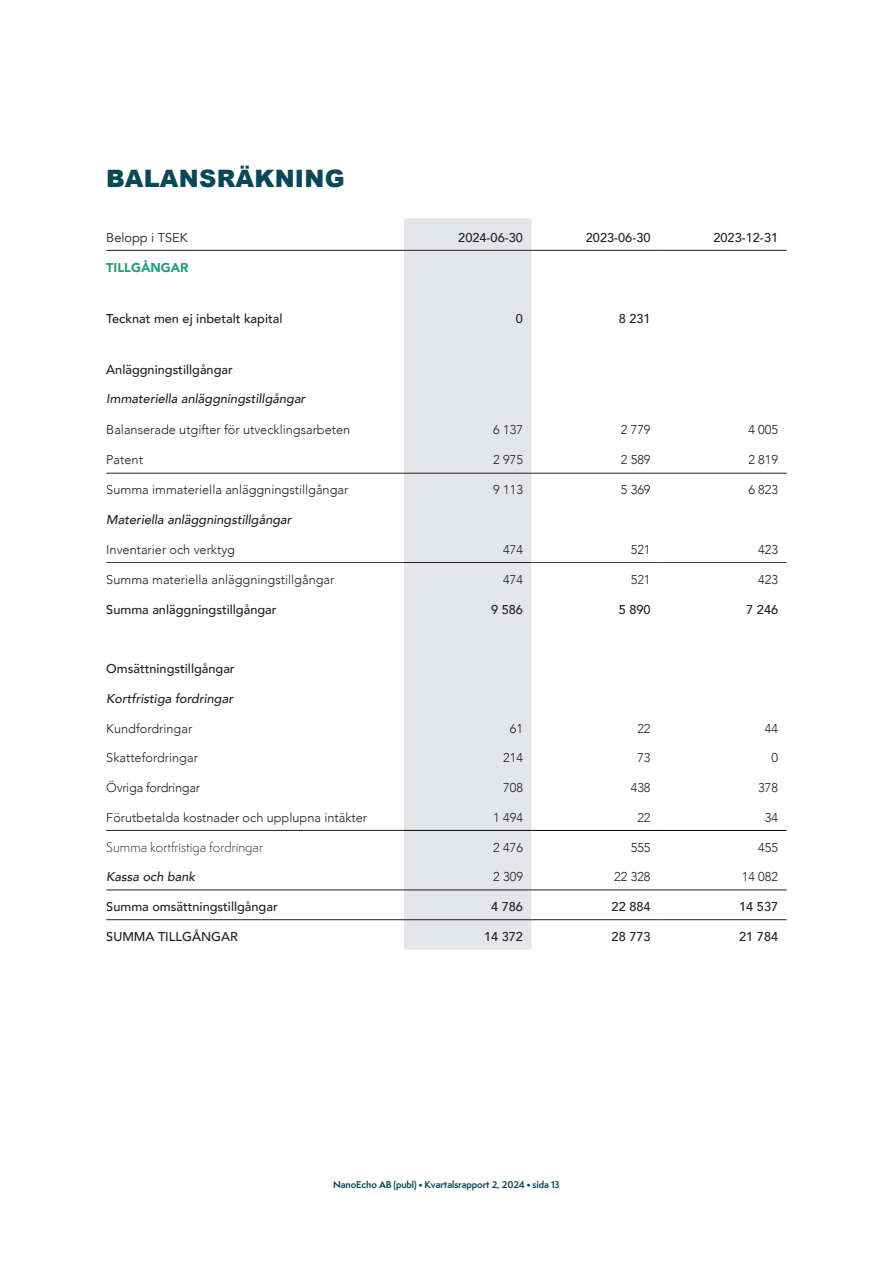
<style>
.page{position:relative;width:893px;height:1263px;background:#fff}
.page>*{position:absolute;margin:0;border:0;box-sizing:border-box;transform-origin:0 0}
.Rubrik{font:900 24px "Arial";letter-spacing:.01em;color:#0b4857}
.t1{font:300 12.75px "Avenir";color:#231f20}
.t2{font:500 12.75px "Avenir";color:#231f20}
.t3{font:italic 500 12.75px "Avenir";color:#231f20}
.t4{font:300 12.75px "Semplicita Pro";color:#231f20}
.t5{font:300 12.75px "Avenir";letter-spacing:-.02em;color:#231f20}
.Sidhuvud_L{font:12.75px "Avenir";color:#231f20}
.t6{font:900 12.75px "Avenir";color:#249e7d}
.t7{font:700 9px "Semplicita Pro";letter-spacing:-.01em;color:#0b4857}
</style>
<div class="page">
<div style="left:404px;top:218px;width:127px;height:731px;background:#e4e6e9"></div>
<hr style="left:106px;top:250px;width:298px;height:1px;background:#231f20">
<hr style="left:404px;top:250px;width:127px;height:1px;background:#231f20">
<hr style="left:531px;top:250px;width:128px;height:1px;background:#231f20">
<hr style="left:659px;top:250px;width:128px;height:1px;background:#231f20">
<hr style="left:106px;top:562px;width:298px;height:1px;background:#46484a">
<hr style="left:531px;top:562px;width:128px;height:1px;background:#46484a">
<hr style="left:659px;top:562px;width:128px;height:1px;background:#46484a">
<hr style="left:404px;top:562px;width:127px;height:1px;background:#231f20">
<hr style="left:106px;top:473px;width:298px;height:1px;background:#231f20">
<hr style="left:404px;top:473px;width:127px;height:1px;background:#231f20">
<hr style="left:531px;top:473px;width:128px;height:1px;background:#231f20">
<hr style="left:659px;top:473px;width:128px;height:1px;background:#231f20">
<hr style="left:106px;top:890px;width:298px;height:1px;background:#231f20">
<hr style="left:404px;top:890px;width:127px;height:1px;background:#231f20">
<hr style="left:531px;top:890px;width:128px;height:1px;background:#231f20">
<hr style="left:659px;top:890px;width:128px;height:1px;background:#231f20">
<hr style="left:106px;top:919px;width:298px;height:1px;background:#231f20">
<hr style="left:404px;top:919px;width:127px;height:1px;background:#231f20">
<hr style="left:531px;top:919px;width:128px;height:1px;background:#231f20">
<hr style="left:659px;top:919px;width:128px;height:1px;background:#231f20">
<hr style="left:106px;top:830px;width:298px;height:1px;background:#231f20">
<hr style="left:404px;top:830px;width:127px;height:1px;background:#000">
<hr style="left:531px;top:830px;width:128px;height:1px;background:#000">
<hr style="left:659px;top:830px;width:128px;height:1px;background:#000">
<p class="Rubrik" style="left:106px;top:161px;width:240px">BALANSRÄKNING</p>
<p class="Sidhuvud_L" style="left:106px;top:230px;width:83px">Belopp i TSEK</p>
<p class="t2" style="left:458px;top:226px;width:66px">2024-06-30</p>
<p class="t2" style="left:586px;top:226px;width:66px">2023-06-30</p>
<p class="t2" style="left:713px;top:226px;width:66px">2023-12-31</p>
<p class="t6" style="left:106px;top:256px;width:84px">TILLGÅNGAR</p>
<p class="t2" style="left:106px;top:307px;width:178px">Tecknat men ej inbetalt kapital</p>
<p class="t2" style="left:516px;top:307px;width:9px">0</p>
<p class="t2" style="left:619px;top:307px;width:33px">8 231</p>
<p class="t2" style="left:106px;top:358px;width:128px">Anläggningstillgångar</p>
<p class="t3" style="left:106px;top:391px;width:201px">Immateriella anläggningstillgångar</p>
<p class="t1" style="left:106px;top:422px;width:245px">Balanserade utgifter för utvecklingsarbeten</p>
<p class="t1" style="left:493px;top:422px;width:31px">6 137</p>
<p class="t1" style="left:621px;top:422px;width:31px">2 779</p>
<p class="t1" style="left:748px;top:422px;width:31px">4 005</p>
<p class="t1" style="left:106px;top:452px;width:38px">Patent</p>
<p class="t1" style="left:493px;top:452px;width:31px">2 975</p>
<p class="t1" style="left:621px;top:452px;width:31px">2 589</p>
<p class="t1" style="left:748px;top:452px;width:31px">2 819</p>
<p class="t1" style="left:106px;top:482px;width:244px">Summa immateriella anläggningstillgångar</p>
<p class="t1" style="left:493px;top:482px;width:31px">9 113</p>
<p class="t1" style="left:621px;top:482px;width:31px">5 369</p>
<p class="t1" style="left:748px;top:482px;width:31px">6 823</p>
<p class="t3" style="left:106px;top:512px;width:187px">Materiella anläggningstillgångar</p>
<p class="t1" style="left:106px;top:542px;width:130px">Inventarier och verktyg</p>
<p class="t1" style="left:503px;top:542px;width:21px">474</p>
<p class="t1" style="left:631px;top:542px;width:21px">521</p>
<p class="t1" style="left:758px;top:542px;width:21px">423</p>
<p class="t1" style="left:106px;top:572px;width:230px">Summa materiella anläggningstillgångar</p>
<p class="t1" style="left:503px;top:572px;width:21px">474</p>
<p class="t1" style="left:631px;top:572px;width:21px">521</p>
<p class="t1" style="left:758px;top:572px;width:21px">423</p>
<p class="t2" style="left:106px;top:598px;width:172px">Summa anläggningstillgångar</p>
<p class="t2" style="left:491px;top:598px;width:33px">9 586</p>
<p class="t2" style="left:619px;top:598px;width:33px">5 890</p>
<p class="t2" style="left:746px;top:598px;width:33px">7 246</p>
<p class="t2" style="left:106px;top:658px;width:130px">Omsättningstillgångar</p>
<p class="t3" style="left:106px;top:691px;width:128px">Kortfristiga fordringar</p>
<p class="t1" style="left:106px;top:721px;width:87px">Kundfordringar</p>
<p class="t1" style="left:510px;top:721px;width:15px">61</p>
<p class="t1" style="left:637px;top:721px;width:15px">22</p>
<p class="t1" style="left:765px;top:721px;width:15px">44</p>
<p class="t1" style="left:106px;top:750px;width:93px">Skattefordringar</p>
<p class="t1" style="left:503px;top:750px;width:21px">214</p>
<p class="t1" style="left:637px;top:750px;width:15px">73</p>
<p class="t1" style="left:771px;top:750px;width:8px">0</p>
<p class="t5" style="left:106px;top:780px;width:95px">Övriga fordringar</p>
<p class="t1" style="left:503px;top:780px;width:21px">708</p>
<p class="t1" style="left:631px;top:780px;width:21px">438</p>
<p class="t1" style="left:758px;top:780px;width:21px">378</p>
<p class="t1" style="left:106px;top:810px;width:262px">Förutbetalda kostnader och upplupna intäkter</p>
<p class="t1" style="left:493px;top:810px;width:31px">1 494</p>
<p class="t1" style="left:637px;top:810px;width:15px">22</p>
<p class="t1" style="left:765px;top:810px;width:15px">34</p>
<p class="t4" style="left:106px;top:839px;width:158px">Summa kortfristiga fordringar</p>
<p class="t1" style="left:493px;top:840px;width:31px">2 476</p>
<p class="t1" style="left:631px;top:840px;width:21px">555</p>
<p class="t1" style="left:758px;top:840px;width:21px">455</p>
<p class="t3" style="left:106px;top:869px;width:90px">Kassa och bank</p>
<p class="t1" style="left:493px;top:869px;width:31px">2 309</p>
<p class="t1" style="left:614px;top:869px;width:38px">22 328</p>
<p class="t1" style="left:742px;top:869px;width:38px">14 082</p>
<p class="t2" style="left:106px;top:896px;width:173px">Summa omsättningstillgångar</p>
<p class="t2" style="left:491px;top:896px;width:33px">4 786</p>
<p class="t2" style="left:612px;top:896px;width:40px">22 884</p>
<p class="t2" style="left:739px;top:896px;width:40px">14 537</p>
<p class="t2" style="left:106px;top:925px;width:133px">SUMMA TILLGÅNGAR</p>
<p class="t2" style="left:484px;top:925px;width:40px">14 372</p>
<p class="t2" style="left:612px;top:925px;width:40px">28 773</p>
<p class="t2" style="left:739px;top:925px;width:40px">21 784</p>
<p class="t7" style="left:333px;top:1178px;width:228px">NanoEcho AB (publ) • Kvartalsrapport 2, 2024 • sida 13</p>
</div>
